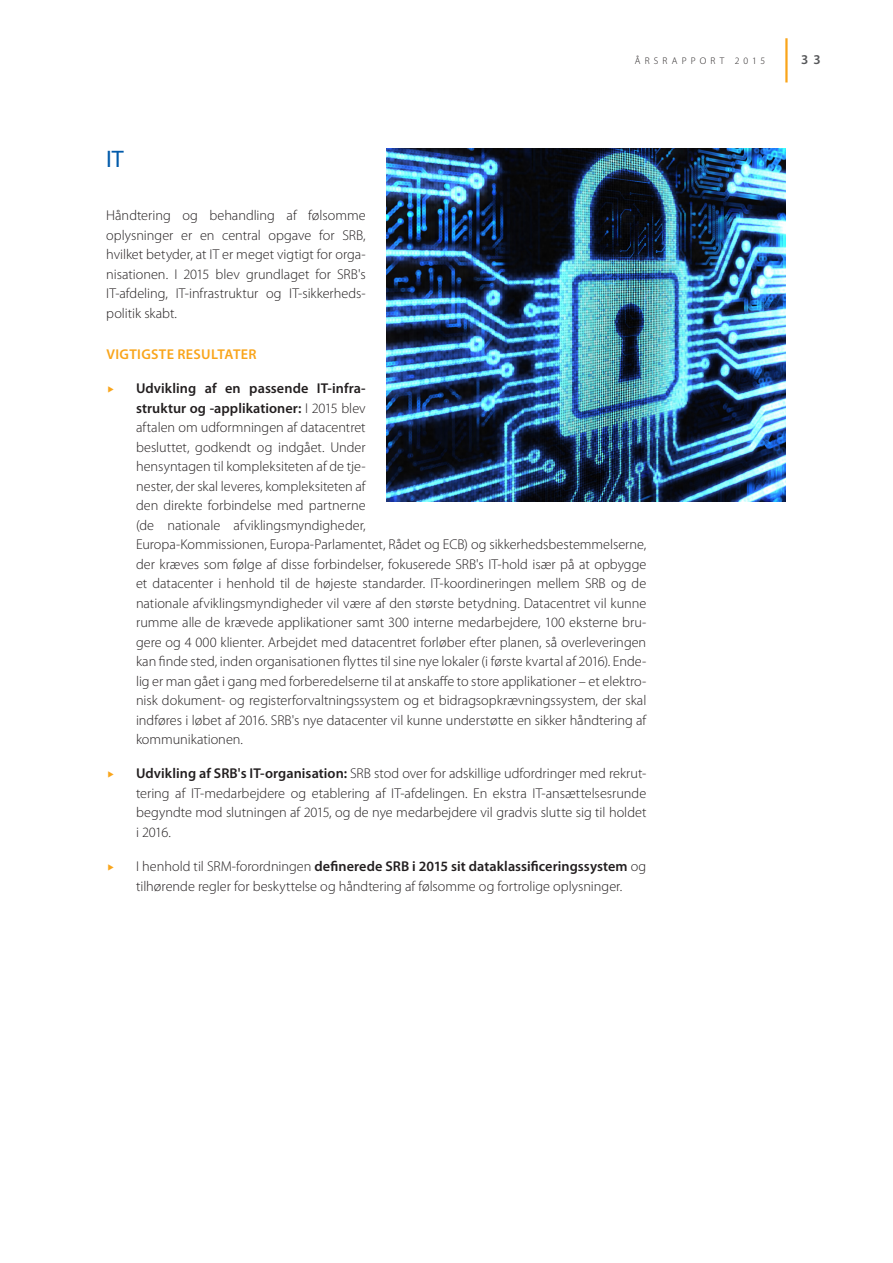
<style>
.page{position:relative;width:893px;height:1263px;background:#fff}
.page>*{position:absolute;margin:0;border:0;box-sizing:border-box;transform-origin:0 0}
.t2_break{font:24px "Myriad Pro";color:#015aaa}
.body{font:300 14.25px/19.5px "Myriad Pro";color:#231f20;text-align:justify}
.orange_heading{font:600 14.25px "Myriad Pro";letter-spacing:.025em;color:#f9a51b}
.t1{font:600 13.5px "Myriad Pro";color:#57585a}
.t2{font:300 9.75px "Myriad Pro";letter-spacing:.43em;color:#231f20}
.s1{font-weight:600}
</style>
<div class="page">
<hr style="left:785px;top:38px;width:3px;height:44px;background:#f9a51b">
<img style="left:387px;top:149px;width:398px;height:353px">
<p class="t2_break" style="left:106px;top:146px;width:19px">IT</p>
<p class="t2" style="left:635px;top:55px;width:132px">ÅRSRAPPORT 2015</p>
<p class="t1" style="left:801px;top:52px;width:21px">3 3</p>
<p class="body" style="left:106px;top:206px;width:261px">Håndtering og behandling af følsomme oplysninger er en central opgave for SRB, hvilket betyder, at IT er meget vigtigt for orga&shy;nisationen. I 2015 blev grundlaget for SRB's IT-afdeling, IT-infrastruktur og IT-sikkerheds&shy;politik skabt.</p>
<p class="orange_heading" style="left:106px;top:346px;width:152px">VIGTIGSTE RESULTATER</p>
<p class="body" style="left:136px;top:379px;width:512px;text-align:left"><span class="s1">Udvikling af en passende IT-infra-<br>struktur og -applikationer:</span> I 2015 blev<br>aftalen om udformningen af datacentret<br>besluttet, godkendt og indgået. Under<br>hensyntagen til kompleksiteten af de tje-<br>nester, der skal leveres, kompleksiteten af<br>den direkte forbindelse med partnerne<br>(de nationale afviklingsmyndigheder,<br>Europa-Kommissionen, Europa-Parlamentet, Rådet og ECB) og sikkerhedsbestemmelserne, der kræves som følge af disse forbindelser, fokuserede SRB's IT-hold især på at opbygge et datacenter i henhold til de højeste standarder. IT-koordineringen mellem SRB og de nationale afviklingsmyndigheder vil være af den største betydning. Datacentret vil kunne rumme alle de krævede applikationer samt 300 interne medarbejdere, 100 eksterne bru&shy;gere og 4 000 klienter. Arbejdet med datacentret forløber efter planen, så overleveringen kan finde sted, inden organisationen flyttes til sine nye lokaler (i første kvartal af 2016). Ende&shy;lig er man gået i gang med forberedelserne til at anskaffe to store applikationer – et elektro&shy;nisk dokument- og registerforvaltningssystem og et bidragsopkrævningssystem, der skal indføres i løbet af 2016. SRB's nye datacenter vil kunne understøtte en sikker håndtering af kommunikationen.</p>
<p class="body" style="left:136px;top:764px;width:512px"><span class="s1">Udvikling af SRB's IT-organisation:</span> SRB stod over for adskillige udfordringer med rekrut&shy;tering af IT-medarbejdere og etablering af IT-afdelingen. En ekstra IT-ansættelsesrunde begyndte mod slutningen af 2015, og de nye medarbejdere vil gradvis slutte sig til holdet i 2016.</p>
<p class="body" style="left:136px;top:857px;width:512px">I henhold til SRM-forordningen <span class="s1">definerede SRB i 2015 sit dataklassificeringssystem</span> og tilhørende regler for beskyttelse og håndtering af følsomme og fortrolige oplysninger.</p>
</div>
